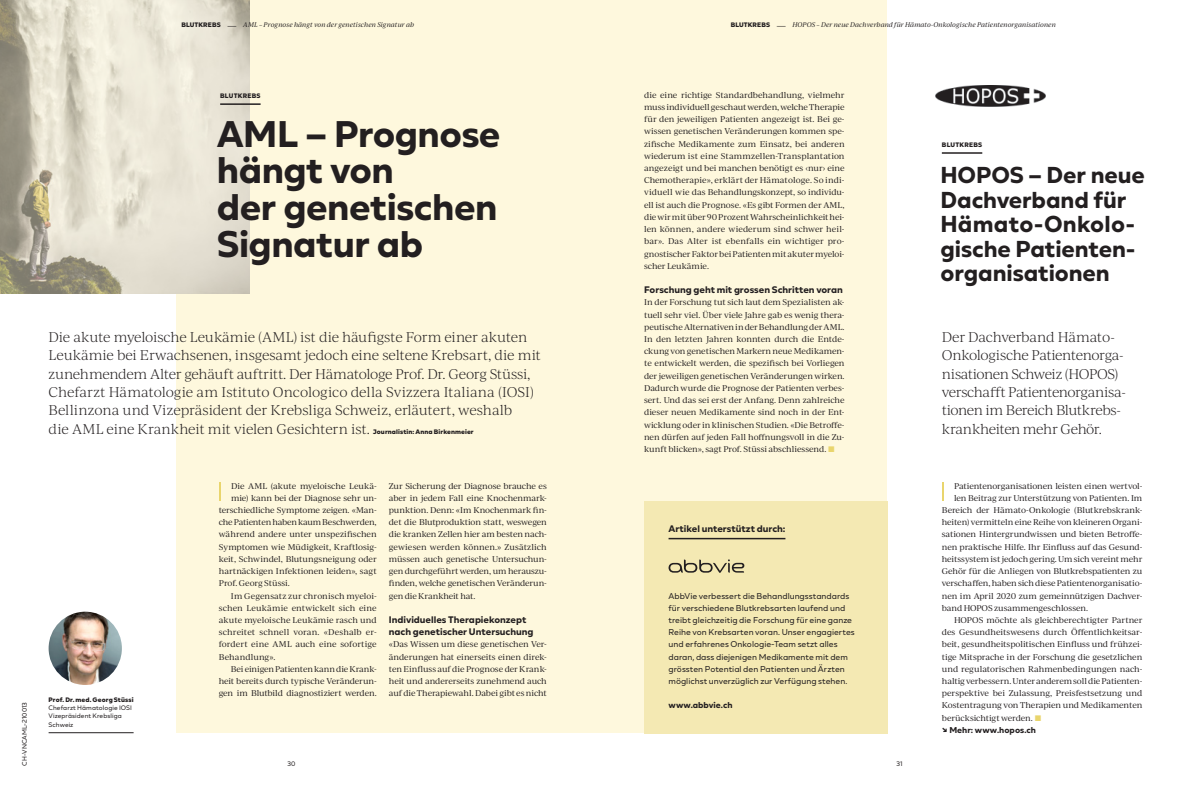
<style>
.page{position:relative;width:1191px;height:794px;background:#fff}
.page>*{position:absolute;margin:0;border:0;box-sizing:border-box;transform-origin:0 0}
.Titel_3{font:700 37px/36.6px "BR Nebula";letter-spacing:-.015em;color:#231f20}
.Titel_4{font:700 23px/24.4px "BR Nebula";letter-spacing:-.005em;color:#231f20}
.Intro_Text{font:300 13.5px/18.3px "Ivy Journal";letter-spacing:-.02em;color:#231f20}
.GT_Titel{font:700 9.5px/12.2px "BR Nebula";color:#231f20}
.Sponsor_Titel{font:700 9.5px "BR Nebula";color:#231f20}
.Sponsor_GT{font:8.5px/12.2px "BR Nebula";color:#231f20}
.GT_Sans{font:700 8.5px "BR Nebula";letter-spacing:.005em;color:#231f20}
.Sponsor_GT_Bold{font:700 8.5px "BR Nebula";letter-spacing:.005em;color:#231f20}
.GT_ohne_Einzug{font:8px/12.2px "Ivy Journal";letter-spacing:-.01em;color:#231f20;text-align:justify}
.GT{font:8px/12.2px "Ivy Journal";letter-spacing:-.015em;color:#231f20;text-align:justify}
.GT_ohne_Einzug-2{font:8px "Ivy Journal";letter-spacing:-.03em;color:#231f20}
.Heading_Text{font:italic 6.5px "Ivy Journal";letter-spacing:.005em;color:#231f20}
.Small_Text{font:6.5px/8.1px "BR Nebula";letter-spacing:.01em;color:#231f20}
.Small_Text-2{font:900 6.5px "BR Nebula";letter-spacing:.01em;color:#231f20}
.Categroy_Heading{font:900 6.5px "BR Nebula";letter-spacing:.035em;color:#231f20}
.Small_Text_no_border{font:6.5px "BR Nebula";letter-spacing:.015em;color:#231f20}
.s1{font-family:"BR Nebula";font-weight:900;font-style:normal}
.s2{font-family:"BR Nebula";font-style:normal}
.s3{font-family:"BR Nebula";font-weight:900;font-size:6.5px}
.s4{font-family:"BR Nebula";font-weight:700;color:#e9d56d}
</style>
<div class="page">
<div style="left:176px;top:0;width:711px;height:733px;background:#fef8dd"></div>
<img style="left:0;top:0;width:249px;height:293px">
<svg style="left:942px;top:482px;width:1px;height:19px"></svg>
<hr style="left:942px;top:152px;width:40px;height:2px;background:#231f20">
<img style="left:935px;top:86px;width:110px;height:20px">
<hr style="left:220px;top:103px;width:41px;height:2px;background:#231f20">
<hr style="left:49px;top:732px;width:85px;height:1px;background:#231f20">
<img style="left:49px;top:611px;width:73px;height:74px;border-radius:37px">
<div style="left:644px;top:501px;width:243px;height:233px;background:#f4e9b3"></div>
<hr style="left:668px;top:538px;width:117px;height:1px;background:#231f20">
<svg style="left:668px;top:559px;width:76px;height:14px"></svg>
<svg style="left:219px;top:482px;width:1px;height:19px"></svg>
<p class="Heading_Text" style="left:181px;top:20px;width:234px"><span class="s1">BLUTKREBS</span> <span class="s2">—</span> AML – Prognose hängt von der genetischen Signatur ab</p>
<p class="Heading_Text" style="left:730px;top:20px;width:327px"><span class="s1">BLUTKREBS</span> <span class="s2">—</span> HOPOS – Der neue Dachverband für Hämato-Onkologische Patientenorganisationen</p>
<p class="Small_Text_no_border" style="left:20px;top:766px;width:65px;rotate:-90deg">CH-VNCAML-210013</p>
<p class="Categroy_Heading" style="left:220px;top:91px;width:42px">BLUTKREBS</p>
<p class="Titel_3" style="left:217px;top:114px;width:285px">AML – Prognose hängt von<br>der genetischen<br>Signatur ab</p>
<p class="Intro_Text" style="left:49px;top:327px;width:494px">Die akute myeloische Leukämie (AML) ist die häufigste Form einer akuten Leukämie bei Erwachsenen, insgesamt jedoch eine seltene Krebsart, die mit zunehmendem Alter gehäuft auftritt. Der Hämatologe Prof. Dr. Georg Stüssi, Chefarzt Hämatologie am Istituto Oncologico della Svizzera Italiana (IOSI)<br>Bellinzona und Vizepräsident der Krebsliga Schweiz, erläutert, weshalb<br>die AML eine Krankheit mit vielen Gesichtern ist. <span class="s3">Journalistin: Anna Birkenmeier</span></p>
<p class="Small_Text-2" style="left:49px;top:695px;width:86px">Prof. Dr. med. Georg Stüssi</p>
<p class="Small_Text" style="left:49px;top:704px;width:85px">Chefarzt Hämatologie IOSI</p>
<p class="Small_Text" style="left:49px;top:712px;width:75px">Vizepräsident Krebsliga<br>Schweiz</p>
<p class="GT_ohne_Einzug" style="left:231px;top:479px;width:147px">Die AML (akute myeloische Leukä-</p>
<p class="GT_ohne_Einzug" style="left:231px;top:491px;width:147px">mie) kann bei der Diagnose sehr un-</p>
<p class="GT_ohne_Einzug" style="left:219px;top:503px;width:159px">terschiedliche Symptome zeigen. «Man-</p>
<p class="GT_ohne_Einzug-2" style="left:219px;top:516px;width:159px">che Patienten haben kaum Beschwerden,</p>
<p class="GT_ohne_Einzug" style="left:219px;top:528px;width:159px">während andere unter unspezifischen</p>
<p class="GT_ohne_Einzug" style="left:219px;top:540px;width:159px">Symptomen wie Müdigkeit, Kraftlosig-</p>
<p class="GT_ohne_Einzug" style="left:219px;top:552px;width:159px">keit, Schwindel, Blutungsneigung oder</p>
<p class="GT_ohne_Einzug" style="left:219px;top:565px;width:159px">hartnäckigen Infektionen leiden», sagt</p>
<p class="GT_ohne_Einzug" style="left:219px;top:577px;width:73px">Prof. Georg Stüssi.</p>
<p class="GT" style="left:219px;top:589px;width:159px;text-indent:12px">Im Gegensatz zur chronisch myeloi&shy;schen Leukämie entwickelt sich eine akute myeloische Leukämie rasch und schreitet schnell voran. «Deshalb er&shy;fordert eine AML auch eine sofortige Behandlung».</p>
<p class="GT" style="left:219px;top:662px;width:159px;text-indent:12px">Bei einigen Patienten kann die Krank&shy;heit bereits durch typische Veränderun&shy;gen im Blutbild diagnostiziert werden.</p>
<p class="GT" style="left:389px;top:479px;width:159px">Zur Sicherung der Diagnose brauche es aber in jedem Fall eine Knochenmark&shy;punktion. Denn: «Im Knochenmark fin&shy;det die Blutproduktion statt, weswegen die kranken Zellen hier am besten nach&shy;gewiesen werden können.» Zusätzlich müssen auch genetische Untersuchun&shy;gen durchgeführt werden, um herauszu&shy;finden, welche genetischen Veränderun&shy;gen die Krankheit hat.</p>
<p class="GT_Titel" style="left:389px;top:613px;width:146px">Individuelles Therapiekonzept nach genetischer Untersuchung</p>
<p class="GT_ohne_Einzug" style="left:389px;top:638px;width:159px">«Das Wissen um diese genetischen Ver&shy;änderungen hat einerseits einen direk&shy;ten Einfluss auf die Prognose der Krank&shy;heit und andererseits zunehmend auch auf die Therapiewahl. Dabei gibt es nicht</p>
<p class="GT_ohne_Einzug" style="left:644px;top:88px;width:202px">die eine richtige Standardbehandlung, vielmehr muss individuell geschaut werden, welche Therapie für den jeweiligen Patienten angezeigt ist. Bei ge&shy;wissen genetischen Veränderungen kommen spe&shy;zifische Medikamente zum Einsatz, bei anderen wiederum ist eine Stammzellen-Transplantation angezeigt und bei manchen benötigt es ‹nur› eine Chemotherapie», erklärt der Hämatologe. So indi&shy;viduell wie das Behandlungskonzept, so individu&shy;ell ist auch die Prognose. «Es gibt Formen der AML, die wir mit über 90 Prozent Wahrscheinlichkeit hei&shy;len können, andere wiederum sind schwer heil&shy;bar». Das Alter ist ebenfalls ein wichtiger pro&shy;gnostischer Faktor bei Patienten mit akuter myeloi&shy;scher Leukämie.</p>
<p class="GT_Titel" style="left:644px;top:283px;width:200px">Forschung geht mit grossen Schritten voran</p>
<p class="GT_ohne_Einzug" style="left:644px;top:296px;width:202px">In der Forschung tut sich laut dem Spezialisten ak&shy;tuell sehr viel. Über viele Jahre gab es wenig thera&shy;peutische Alternativen in der Behandlung der AML.<br>In den letzten Jahren konnten durch die Entde&shy;ckung von genetischen Markern neue Medikamen&shy;te entwickelt werden, die spezifisch bei Vorliegen der jeweiligen genetischen Veränderungen wirken.<br>Dadurch wurde die Prognose der Patienten verbes&shy;sert. Und das sei erst der Anfang. Denn zahlreiche dieser neuen Medikamente sind noch in der Ent&shy;wicklung oder in klinischen Studien. «Die Betroffe&shy;nen dürfen auf jeden Fall hoffnungsvoll in die Zu&shy;kunft blicken», sagt Prof. Stüssi abschliessend. <span class="s4">■</span></p>
<p class="Sponsor_Titel" style="left:668px;top:523px;width:118px">Artikel unterstützt durch:</p>
<p class="Sponsor_GT" style="left:668px;top:589px;width:188px">AbbVie verbessert die Behandlungsstandards für verschiedene Blutkrebsarten laufend und treibt gleichzeitig die Forschung für eine ganze Reihe von Krebsarten voran. Unser engagiertes und erfahrenes Onkologie-Team setzt alles daran, dass diejenigen Medikamente mit dem grössten Potential den Patienten und Ärzten möglichst unverzüglich zur Verfügung stehen.</p>
<p class="Sponsor_GT_Bold" style="left:668px;top:700px;width:65px">www.abbvie.ch</p>
<p class="Small_Text" style="left:287px;top:759px;width:10px">30</p>
<p class="Small_Text" style="left:896px;top:759px;width:8px">31</p>
<p class="Categroy_Heading" style="left:942px;top:140px;width:42px">BLUTKREBS</p>
<p class="Titel_4" style="left:940px;top:162px;width:206px">HOPOS – Der neue<br>Dachverband für<br>Hämato-Onkolo&shy;gische Patienten&shy;organisationen</p>
<p class="Intro_Text" style="left:942px;top:327px;width:185px">Der Dachverband Hämato-<br>Onkologische Patientenorga&shy;nisationen Schweiz (HOPOS) verschafft Patientenorganisa&shy;tionen im Bereich Blutkrebs&shy;krankheiten mehr Gehör.</p>
<p class="GT_ohne_Einzug" style="left:954px;top:479px;width:190px">Patientenorganisationen leisten einen wertvol-</p>
<p class="GT_ohne_Einzug" style="left:954px;top:491px;width:190px">len Beitrag zur Unterstützung von Patienten. Im</p>
<p class="GT_ohne_Einzug" style="left:942px;top:503px;width:202px">Bereich der Hämato-Onkologie (Blutkrebskrank-</p>
<p class="GT_ohne_Einzug" style="left:942px;top:516px;width:202px">heiten) vermitteln eine Reihe von kleineren Organi-</p>
<p class="GT_ohne_Einzug" style="left:942px;top:528px;width:202px">sationen Hintergrundwissen und bieten Betroffe-</p>
<p class="GT_ohne_Einzug" style="left:942px;top:540px;width:202px">nen praktische Hilfe. Ihr Einfluss auf das Gesund-</p>
<p class="GT_ohne_Einzug" style="left:942px;top:552px;width:202px">heitssystem ist jedoch gering. Um sich vereint mehr</p>
<p class="GT_ohne_Einzug" style="left:942px;top:565px;width:202px">Gehör für die Anliegen von Blutkrebspatienten zu</p>
<p class="GT_ohne_Einzug" style="left:942px;top:577px;width:202px">verschaffen, haben sich diese Patientenorganisatio-</p>
<p class="GT_ohne_Einzug" style="left:942px;top:589px;width:202px">nen im April 2020 zum gemeinnützigen Dachver-</p>
<p class="GT_ohne_Einzug" style="left:942px;top:601px;width:148px">band HOPOS zusammengeschlossen.</p>
<p class="GT" style="left:942px;top:613px;width:202px;text-indent:12px">HOPOS möchte als gleichberechtigter Partner des Gesundheitswesens durch Öffentlichkeitsar&shy;beit, gesundheitspolitischen Einfluss und frühzei&shy;tige Mitsprache in der Forschung die gesetzlichen und regulatorischen Rahmenbedingungen nach&shy;haltig verbessern. Unter anderem soll die Patienten&shy;perspektive bei Zulassung, Preisfestsetzung und Kostentragung von Therapien und Medikamenten berücksichtigt werden. <span class="s4">■</span></p>
<p class="GT_Sans" style="left:942px;top:724px;width:96px">↘ Mehr: www.hopos.ch</p>
</div>
